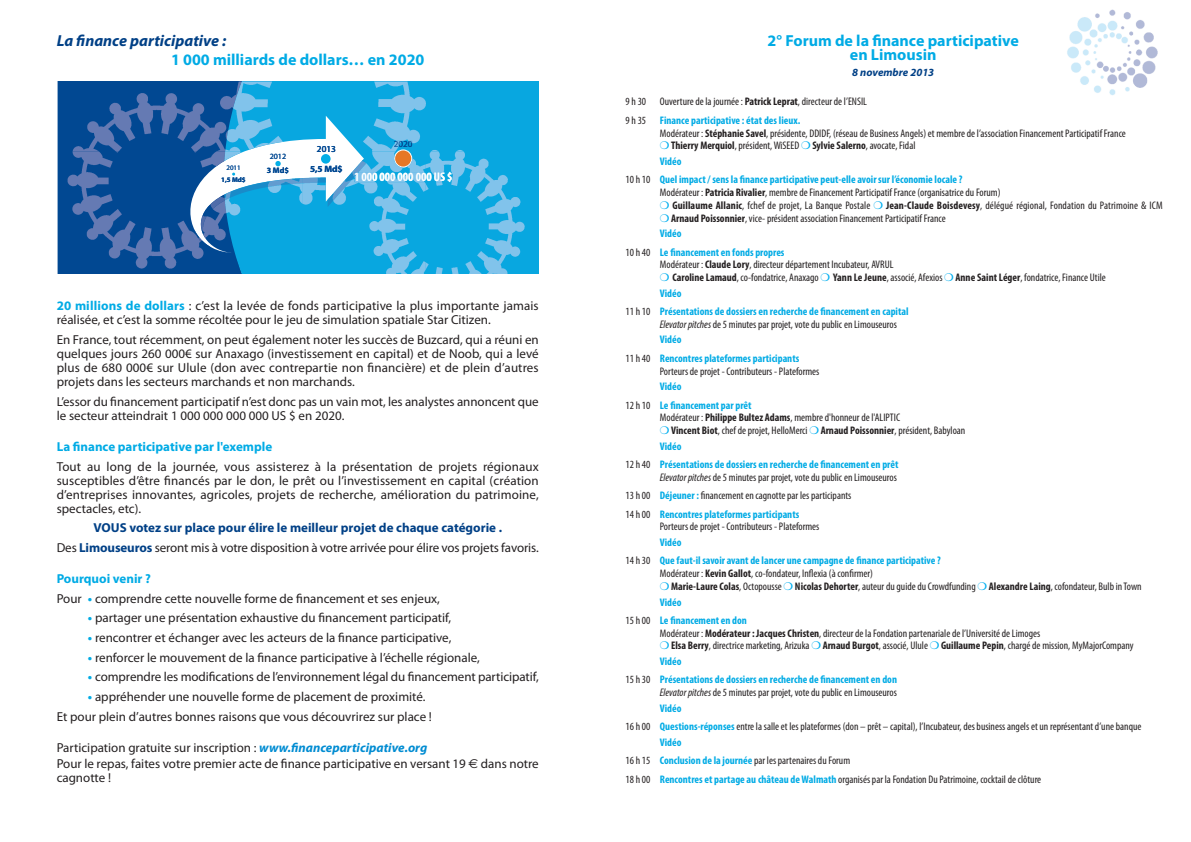
<style>
.page{position:relative;width:1191px;height:842px;background:#fff}
.page>*{position:absolute;margin:0;border:0;box-sizing:border-box;transform-origin:0 0}
.t1{font:700 16px/14px "Myriad Pro";color:#00abe5;text-align:center}
.t2{font:italic 700 16px "Myriad Pro";color:#014086}
.t3{font:13px/14px "Myriad Pro";color:#231f20}
.t4{font:700 13px/19.7px "Myriad Pro";color:#014086;text-align:center}
.t5{font:700 13px "Myriad Pro";color:#00abe5}
.t6{font:700 condensed 12.6px "Myriad Pro";color:#fff}
.t7{font:condensed 11px/12.8px "Myriad Pro";color:#231f20}
.t8{font:700 condensed 11px/18.4px "Myriad Pro";color:#00abe5}
.t9{font:italic 700 11px "Myriad Pro";color:#014086}
.t10{font:9.2px "Myriad";color:#014892}
.t11{font:700 9.2px "Myriad";color:#014892}
.t12{font:700 8px "Myriad";color:#014892}
.t13{font:8px "Myriad";color:#014892}
.t14{font:700 6.9px "Myriad";color:#014892}
.t15{font:6.9px "Myriad";color:#014892}
.s1{font-weight:700;color:#00abe5}
.s2{font-weight:400;color:#231f20}
.s3{font-weight:700;font-style:italic;color:#008cd2}
.s4{font-family:"Euro Sans"}
.s5{font-weight:700}
.s6{font-style:italic}
</style>
<div class="page">
<img style="left:1067px;top:9px;width:91px;height:86px">
<div style="left:525px;top:82px;width:14px;height:191px;background:#08a7e0"></div>
<svg style="left:58px;top:82px;width:467px;height:191px;background:#2e93ca"></svg>
<h1 class="t2" style="left:57px;top:35px;width:171px">La finance participative :</h1>
<h1 class="t1" style="left:171px;top:54px;width:255px">1 000 milliards de dollars… en 2020</h1>
<p class="t13" style="left:270px;top:154px;width:18px">2012</p>
<p class="t15" style="left:226px;top:166px;width:16px">2011</p>
<p class="t12" style="left:267px;top:168px;width:24px">3 Md$</p>
<p class="t14" style="left:221px;top:177px;width:26px">1,5 Md$</p>
<p class="t10" style="left:317px;top:145px;width:20px">2013</p>
<p class="t11" style="left:310px;top:166px;width:34px">5,5 Md$</p>
<p class="t10" style="left:394px;top:140px;width:20px">2020</p>
<p class="t6" style="left:354px;top:172px;width:100px">1 000 000 000 000 US $</p>
<p class="t3" style="left:57px;top:300px;width:483px"><span class="s1">20 millions de dollars</span> : c’est la levée de fonds participative la plus importante jamais réalisée, et c’est la somme récoltée pour le jeu de simulation spatiale Star Citizen.</p>
<p class="t3" style="left:57px;top:334px;width:483px;text-align:justify">En France, tout récemment, on peut également noter les succès de Buzcard, qui a réuni en quelques jours 260 000€ sur Anaxago (investissement en capital) et de Noob, qui a levé plus de 680 000€ sur Ulule (don avec contrepartie non financière) et de plein d’autres projets dans les secteurs marchands et non marchands.</p>
<p class="t3" style="left:57px;top:395px;width:483px">L’essor du financement participatif n’est donc pas un vain mot, les analystes annoncent que le secteur atteindrait 1 000 000 000 000 US $ en 2020.</p>
<p class="t5" style="left:57px;top:442px;width:217px">La finance participative par l'exemple</p>
<p class="t3" style="left:57px;top:460px;width:483px;text-align:justify">Tout au long de la journée, vous assisterez à la présentation de projets régionaux susceptibles d’être financés par le don, le prêt ou l’investissement en capital (création d’entreprises innovantes, agricoles, projets de recherche, amélioration du patrimoine, spectacles, etc).</p>
<p class="t4" style="left:57px;top:519px;width:483px">VOUS votez sur place pour élire le meilleur projet de chaque catégorie .<br><span class="s2">Des</span> Limouseuros <span class="s2">seront mis à votre disposition à votre arrivée pour élire vos projets favoris.</span></p>
<p class="t3" style="left:57px;top:570px;width:385px;line-height:19.7px"><span class="s1">Pourquoi venir ?<br></span>Pour <span class="s1">•</span> comprendre cette nouvelle forme de financement et ses enjeux,</p>
<p class="t3" style="left:88px;top:612px;width:365px"><span class="s1">•</span> partager une présentation exhaustive du financement participatif,</p>
<p class="t3" style="left:88px;top:631px;width:365px"><span class="s1">•</span> rencontrer et échanger avec les acteurs de la finance participative,</p>
<p class="t3" style="left:88px;top:651px;width:393px"><span class="s1">•</span> renforcer le mouvement de la finance participative à l’échelle régionale,</p>
<p class="t3" style="left:88px;top:671px;width:452px"><span class="s1">•</span> comprendre les modifications de l’environnement légal du financement participatif,</p>
<p class="t3" style="left:57px;top:688px;width:377px;line-height:19.7px;text-indent:31px"><span class="s1">•</span> appréhender une nouvelle forme de placement de proximité.<br>Et pour plein d’autres bonnes raisons que vous découvrirez sur place !</p>
<p class="t3" style="left:57px;top:740px;width:483px;line-height:16.8px">Participation gratuite sur inscription : <span class="s3">www.financeparticipative.org<br></span>Pour le repas, faites votre premier acte de finance participative en versant 19 <span class="s4">€</span> dans notre</p>
<p class="t3" style="left:57px;top:772px;width:56px">cagnotte !</p>
<h1 class="t1" style="left:767px;top:35px;width:253px">2° Forum de la finance participative en Limousin</h1>
<p class="t9" style="left:852px;top:68px;width:83px">8 novembre 2013</p>
<p class="t7" style="left:625px;top:93px;width:243px;line-height:18.4px">9 h 30 Ouverture de la journée : <span class="s5">Patrick Leprat</span>, directeur de l’ENSIL<br>9 h 35 <span class="s1">Finance participative : état des lieux.</span></p>
<p class="t7" style="left:671px;top:127px;width:456px;text-indent:-11px">Modérateur : <span class="s5">Stéphanie Savel</span>, présidente, DDIDF, (réseau de Business Angels) et membre de l’association Financement Participatif France<br><span class="s5">Thierry Merquiol</span>, président,WiSEED <span class="s5">Sylvie Salerno</span>, avocate, Fidal</p>
<p class="t8" style="left:625px;top:153px;width:338px;text-indent:34px">Vidéo<br><span class="s2">10 h 10</span> Quel impact / sens la finance participative peut-elle avoir sur l’économie locale ?</p>
<p class="t7" style="left:672px;top:187px;width:329px;text-indent:-13px">Modérateur : <span class="s5">Patricia Rivalier</span>, membre de Financement Participatif France (organisatrice du Forum)<br><span class="s5">Guillaume Allanic</span>, fchef de projet, La Banque Postale</p>
<p class="t7" style="left:671px;top:200px;width:493px;text-indent:215px"><span class="s5">Jean-Claude Boisdevesy</span>, délégué régional, Fondation du Patrimoine &amp; ICM<br><span class="s5">Arnaud Poissonnier</span>, vice- président association Financement Participatif France</p>
<p class="t8" style="left:625px;top:225px;width:160px;text-indent:34px">Vidéo<br><span class="s2">10 h 40</span> Le financement en fonds propres</p>
<p class="t7" style="left:672px;top:259px;width:222px;text-indent:-13px">Modérateur : <span class="s5">Claude Lory</span>, directeur département Incubateur, AVRUL<br><span class="s5">Caroline Lamaud</span>, co-fondatrice, Anaxago</p>
<p class="t7" style="left:833px;top:272px;width:274px"><span class="s5">Yann Le Jeune</span>, associé, Afexios <span class="s5">Anne Saint Léger</span>, fondatrice, Finance Utile</p>
<p class="t8" style="left:625px;top:285px;width:284px;text-indent:34px">Vidéo<br><span class="s2">11 h 10</span> Présentations de dossiers en recherche de financement en capital</p>
<p class="t7" style="left:660px;top:317px;width:238px;line-height:15.6px"><span class="s6">Elevatorpitches</span> de 5 minutes par projet, vote du public en Limouseuros<br><span class="s1">Vidéo</span></p>
<p class="t7" style="left:660px;top:353px;width:161px;text-indent:-34px">11 h 40 <span class="s1">Rencontres plateformes participants<br></span>Porteurs de projet - Contributeurs - Plateformes</p>
<p class="t8" style="left:625px;top:378px;width:127px;text-indent:34px">Vidéo<br><span class="s2">12 h 10</span> Le financement par prêt</p>
<p class="t7" style="left:671px;top:412px;width:296px;text-indent:-11px">Modérateur : <span class="s5">Philippe Bultez Adams</span>, membre d'honneur de l'ALIPTIC<br><span class="s5">Vincent Biot</span>, chef de projet, HelloMerci <span class="s5">Arnaud Poissonnier</span>, président, Babyloan</p>
<p class="t8" style="left:625px;top:438px;width:274px;text-indent:34px">Vidéo<br><span class="s2">12 h 40</span> Présentations de dossiers en recherche de financement en prêt</p>
<p class="t7" style="left:625px;top:469px;width:273px;line-height:18.4px;text-indent:34px"><span class="s6">Elevatorpitches</span> de 5 minutes par projet, vote du public en Limouseuros<br>13 h 00 <span class="s1">Déjeuner :</span> financement en cagnotte par les participants<br>14 h 00 <span class="s1">Rencontres plateformes participants</span></p>
<p class="t7" style="left:660px;top:521px;width:161px">Porteurs de projet - Contributeurs - Plateformes</p>
<p class="t8" style="left:625px;top:534px;width:317px;text-indent:34px">Vidéo<br><span class="s2">14 h 30</span> Que faut-il savoir avant de lancer une campagne de finance participative ?</p>
<p class="t7" style="left:671px;top:568px;width:472px;text-indent:-11px">Modérateur : <span class="s5">Kevin Gallot</span>, co-fondateur, Inflexia (à confirmer)<br><span class="s5">Marie-Laure Colas</span>, Octopousse <span class="s5">Nicolas Dehorter</span>, auteur du guide du Crowdfunding <span class="s5">Alexandre Laing</span>, cofondateur, Bulb in Town</p>
<p class="t8" style="left:625px;top:594px;width:123px;text-indent:34px">Vidéo<br><span class="s2">15 h 00</span> Le financement en don</p>
<p class="t7" style="left:671px;top:628px;width:464px;text-indent:-11px">Modérateur : <span class="s5">Modérateur : Jacques Christen</span>, directeur de la Fondation partenariale de l’Université de Limoges<br><span class="s5">Elsa Berry</span>, directrice marketing, Arizuka <span class="s5">Arnaud Burgot</span>, associé, Ulule <span class="s5">Guillaume Pepin</span>, chargé de mission, MyMajorCompany</p>
<p class="t8" style="left:625px;top:653px;width:273px;text-indent:34px">Vidéo<br><span class="s2">15 h 30</span> Présentations de dossiers en recherche de financement en don</p>
<p class="t7" style="left:660px;top:686px;width:238px;line-height:15.6px"><span class="s6">Elevatorpitches</span> de 5 minutes par projet, vote du public en Limouseuros<br><span class="s1">Vidéo</span></p>
<p class="t7" style="left:660px;top:720px;width:483px;line-height:15.6px;text-indent:-34px">16 h 00 <span class="s1">Questions-réponses</span> entre la salle et les plateformes (don – prêt – capital), l’Incubateur, des business angels et un représentant d’une banque<br><span class="s1">Vidéo</span></p>
<p class="t7" style="left:625px;top:752px;width:417px;line-height:18.4px">16 h 15 <span class="s1">Conclusion de la journée</span> par les partenaires du Forum<br>18 h 00 <span class="s1">Rencontres et partage au château deWalmath</span> organisés par la Fondation Du Patrimoine, cocktail de clôture</p>
</div>
